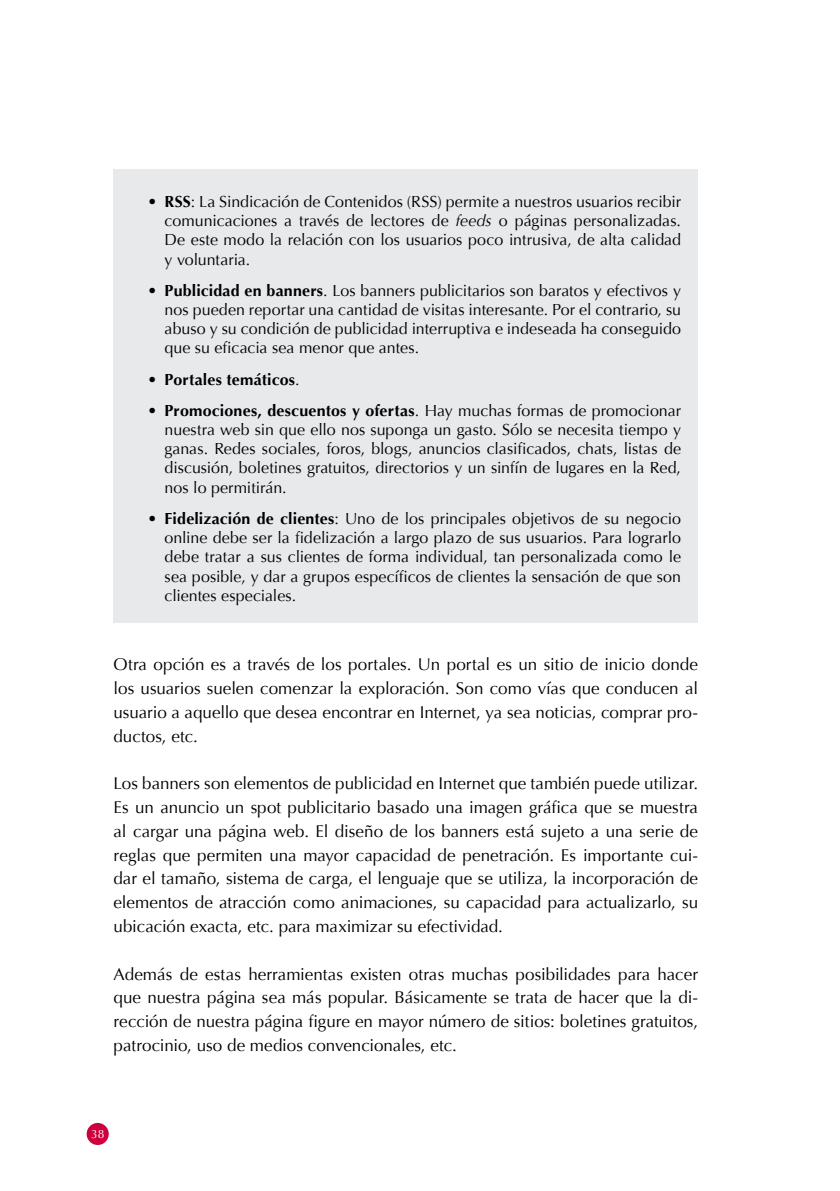
<style>
.page{position:relative;width:840px;height:1191px;background:#fff}
.page>*{position:absolute;margin:0;border:0;box-sizing:border-box;transform-origin:0 0}
.t1{font:17px/23.8px "Optima";color:#000;text-align:justify}
.t2{font:16px/19.2px "Optima";color:#000;text-align:justify}
.t3{font:700 16px "Optima";letter-spacing:.01em;color:#000}
.t4{font:12px "Optima";color:#fff}
.s1{font-weight:700}
.s2{font-style:italic}
.s3{font-weight:400}
</style>
<div class="page">
<div style="left:87px;top:1123px;width:22px;height:22px;background:#ce003d;border-radius:50%"></div>
<div style="left:113px;top:170px;width:584px;height:453px;background:#e8e9ea"></div>
<p class="t2" style="left:164px;top:192px;width:517px;text-indent:-17px"><span class="s1">• RSS</span>: La Sindicación de Contenidos (RSS) permite a nuestros usuarios recibir comunicaciones a través de lectores de <span class="s2">feeds</span> o páginas personalizadas.<br>De este modo la relación con los usuarios poco intrusiva, de alta calidad y voluntaria.</p>
<p class="t2" style="left:164px;top:281px;width:517px;text-indent:-17px"><span class="s1">• Publicidad en banners</span>. Los banners publicitarios son baratos y efectivos y nos pueden reportar una cantidad de visitas interesante. Por el contrario, su abuso y su condición de publicidad interruptiva e indeseada ha conseguido que su eficacia sea menor que antes.</p>
<p class="t3" style="left:147px;top:370px;width:153px">• Portales temáticos<span class="s3">.</span></p>
<p class="t2" style="left:164px;top:401px;width:517px;text-indent:-17px"><span class="s1">• Promociones, descuentos y ofertas</span>. Hay muchas formas de promocionar nuestra web sin que ello nos suponga un gasto. Sólo se necesita tiempo y ganas. Redes sociales, foros, blogs, anuncios clasificados, chats, listas de discusión, boletines gratuitos, directorios y un sinfín de lugares en la Red, nos lo permitirán.</p>
<p class="t2" style="left:164px;top:509px;width:517px;text-indent:-17px"><span class="s1">• Fidelización de clientes</span>: Uno de los principales objetivos de su negocio online debe ser la fidelización a largo plazo de sus usuarios. Para lograrlo debe tratar a sus clientes de forma individual, tan personalizada como le sea posible, y dar a grupos específicos de clientes la sensación de que son clientes especiales.</p>
<p class="t1" style="left:113px;top:652px;width:585px">Otra opción es a través de los portales. Un portal es un sitio de inicio donde los usuarios suelen comenzar la exploración. Son como vías que conducen al usuario a aquello que desea encontrar en Internet, ya sea noticias, comprar pro&shy;ductos, etc.</p>
<p class="t1" style="left:113px;top:771px;width:585px">Los banners son elementos de publicidad en Internet que también puede utilizar.<br>Es un anuncio un spot publicitario basado una imagen gráfica que se muestra al cargar una página web. El diseño de los banners está sujeto a una serie de reglas que permiten una mayor capacidad de penetración. Es importante cui&shy;dar el tamaño, sistema de carga, el lenguaje que se utiliza, la incorporación de elementos de atracción como animaciones, su capacidad para actualizarlo, su ubicación exacta, etc. para maximizar su efectividad.</p>
<p class="t1" style="left:113px;top:962px;width:585px">Además de estas herramientas existen otras muchas posibilidades para hacer que nuestra página sea más popular. Básicamente se trata de hacer que la di&shy;rección de nuestra página figure en mayor número de sitios: boletines gratuitos, patrocinio, uso de medios convencionales, etc.</p>
<p class="t4" style="left:91px;top:1127px;width:15px">38</p>
</div>
